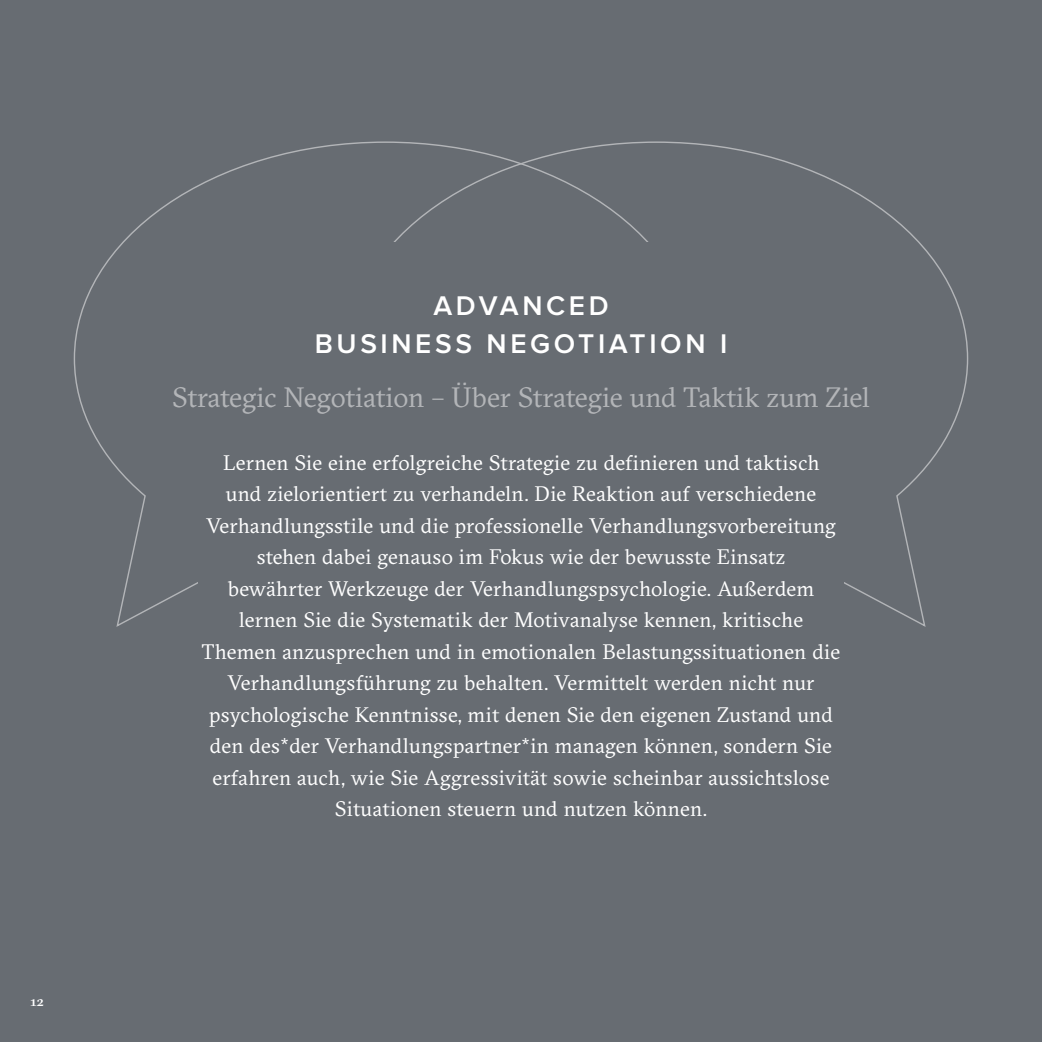
<style>
.page{position:relative;width:1042px;height:1042px;background:#676c72}
.page>*{position:absolute;margin:0;border:0;box-sizing:border-box;transform-origin:0 0}
.t1{font:28px "GT Sectra";color:#b3b5b8}
.t2{font:600 28px/38.5px "Proxima Nova";letter-spacing:.13em;color:#fff;text-align:center}
.t3{font:21px/31.5px "GT Sectra";letter-spacing:.01em;color:#fff;text-align:center}
.t4{font:500 14px "GT Sectra Fine";color:#fff}
</style>
<div class="page">
<svg style="left:73px;top:143px;width:271px;height:484px"></svg>
<svg style="left:344px;top:141px;width:625px;height:486px"></svg>
<div style="left:136px;top:242px;width:769px;height:216px;background:#676c72"></div>
<div style="left:198px;top:454px;width:645px;height:380px;background:#676c72"></div>
<p class="t4" style="left:31px;top:993px;width:15px">12</p>
<h1 class="t2" style="left:315px;top:287px;width:414px">ADVANCED<br>BUSINESS NEGOTIATION I</h1>
<h1 class="t1" style="left:172px;top:381px;width:699px">Strategic Negotiation – Über Strategie und Taktik zum Ziel</h1>
<p class="t3" style="left:202px;top:447px;width:640px">Lernen Sie eine erfolgreiche Strategie zu definieren und taktisch<br>und zielorientiert zu verhandeln. Die Reaktion auf verschiedene Verhandlungsstile und die professionelle Verhandlungsvorbereitung stehen dabei genauso im Fokus wie der bewusste Einsatz<br>bewährter Werkzeuge der Verhandlungspsychologie. Außerdem lernen Sie die Systematik der Motivanalyse kennen, kritische Themen anzusprechen und in emotionalen Belastungssituationen die Verhandlungsführung zu behalten. Vermittelt werden nicht nur psychologische Kenntnisse, mit denen Sie den eigenen Zustand und den des*der Verhandlungspartner*in managen können, sondern Sie erfahren auch, wie Sie Aggressivität sowie scheinbar aussichtslose Situationen steuern und nutzen können.</p>
</div>
